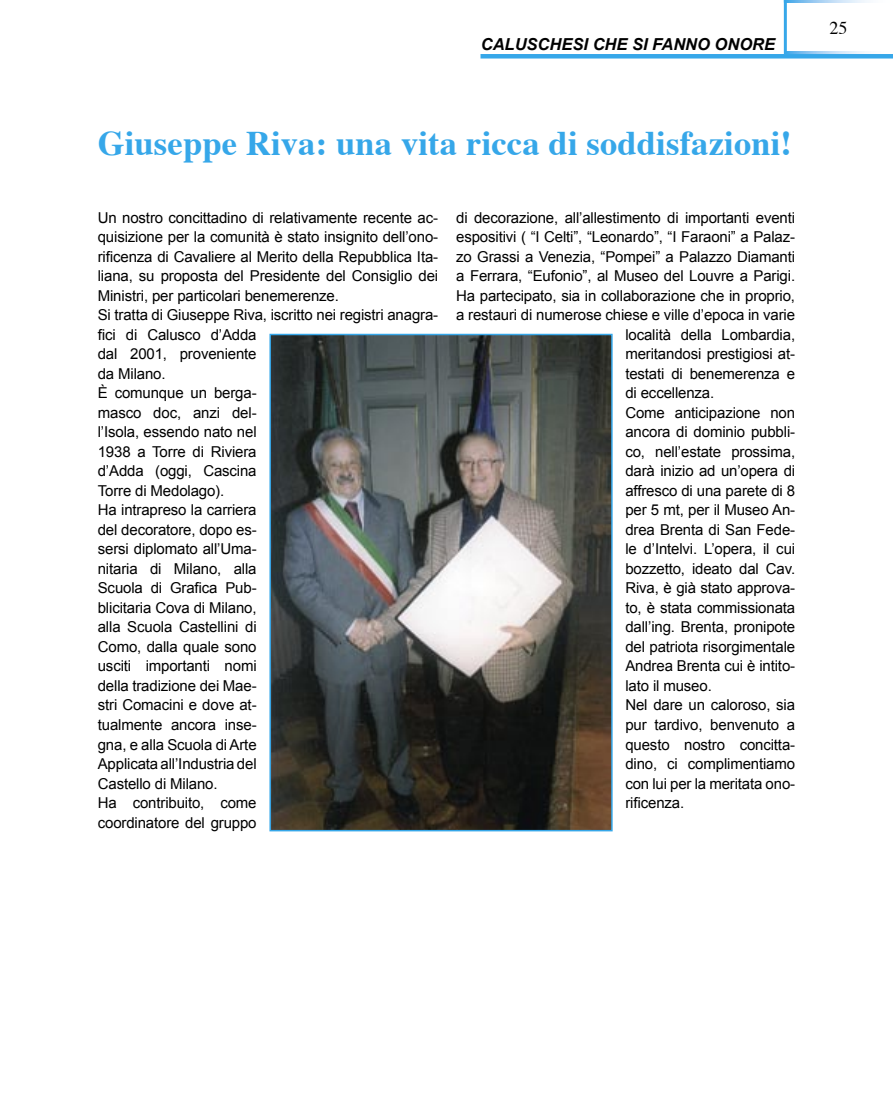
<style>
.page{position:relative;width:893px;height:1106px;background:#fff}
.page>*{position:absolute;margin:0;border:0;box-sizing:border-box;transform-origin:0 0}
.t1{font:700 34.5px "Times";letter-spacing:.005em;color:#36a7e9}
.t2{font:18px "Times";color:#000}
.t3{font:italic 700 16.5px "Arial";color:#000}
.t4{font:15px/19.5px "Arial";letter-spacing:-.01em;color:#000}
</style>
<div class="page">
<svg style="left:784px;top:3px;width:83px;height:51px"></svg>
<hr style="left:480px;top:54px;width:413px;height:4px;background:#36a7e9">
<img style="left:272px;top:337px;width:338px;height:491px">
<div style="left:269px;top:334px;width:344px;height:497px;border:2px solid #36a7e9"></div>
<p class="t3" style="left:481px;top:35px;width:296px">CALUSCHESI CHE SI FANNO ONORE</p>
<h1 class="t1" style="left:98px;top:120px;width:696px">Giuseppe Riva: una vita ricca di soddisfazioni!</h1>
<p class="t4" style="left:98px;top:208px;width:342px">Un nostro concittadino di relativamente recente ac&shy;quisizione per la comunità è stato insignito dell’ono&shy;rificenza di Cavaliere al Merito della Repubblica Ita&shy;liana, su proposta del Presidente del Consiglio dei<br>Ministri, per particolari benemerenze.<br>Si tratta di Giuseppe Riva, iscritto nei registri anagra&shy;fici di Calusco d’Adda<br>dal 2001, proveniente<br>da Milano.<br>È comunque un berga-<br>masco doc, anzi del-<br>l’Isola, essendo nato nel<br>1938 a Torre di Riviera<br>d’Adda (oggi, Cascina<br>Torre di Medolago).<br>Ha intrapreso la carriera<br>del decoratore, dopo es-<br>sersi diplomato all’Uma-<br>nitaria di Milano, alla<br>Scuola di Grafica Pub-<br>blicitaria Cova di Milano,<br>alla Scuola Castellini di<br>Como, dalla quale sono<br>usciti importanti nomi<br>della tradizione dei Mae-<br>stri Comacini e dove at-<br>tualmente ancora inse-<br>gna, e alla Scuola di Arte<br>Applicata all’Industria del<br>Castello di Milano.<br>Ha contribuito, come<br>coordinatore del gruppo</p>
<p class="t4" style="left:456px;top:208px;width:340px">di decorazione, all’allestimento di importanti eventi</p>
<p class="t4" style="left:456px;top:227px;width:340px">espositivi ( “I Celti”, “Leonardo”, “I Faraoni” a Palaz-</p>
<p class="t4" style="left:456px;top:247px;width:340px">zo Grassi a Venezia, “Pompei” a Palazzo Diamanti</p>
<p class="t4" style="left:456px;top:266px;width:340px">a Ferrara, “Eufonio”, al Museo del Louvre a Parigi.</p>
<p class="t4" style="left:456px;top:286px;width:340px">Ha partecipato, sia in collaborazione che in proprio,</p>
<p class="t4" style="left:456px;top:305px;width:340px">a restauri di numerose chiese e ville d’epoca in varie</p>
<p class="t4" style="left:625px;top:325px;width:171px">località della Lombardia,</p>
<p class="t4" style="left:625px;top:344px;width:171px">meritandosi prestigiosi at-</p>
<p class="t4" style="left:625px;top:364px;width:171px">testati di benemerenza e</p>
<p class="t4" style="left:625px;top:383px;width:90px">di eccellenza.</p>
<p class="t4" style="left:625px;top:403px;width:171px">Come anticipazione non</p>
<p class="t4" style="left:625px;top:422px;width:171px">ancora di dominio pubbli-</p>
<p class="t4" style="left:625px;top:442px;width:171px">co, nell’estate prossima,</p>
<p class="t4" style="left:625px;top:461px;width:171px">darà inizio ad un’opera di</p>
<p class="t4" style="left:625px;top:481px;width:171px">affresco di una parete di 8</p>
<p class="t4" style="left:625px;top:500px;width:171px">per 5 mt, per il Museo An-</p>
<p class="t4" style="left:625px;top:520px;width:171px">drea Brenta di San Fede-</p>
<p class="t4" style="left:625px;top:539px;width:171px">le d’Intelvi. L’opera, il cui</p>
<p class="t4" style="left:625px;top:559px;width:171px">bozzetto, ideato dal Cav.</p>
<p class="t4" style="left:625px;top:578px;width:171px">Riva, è già stato approva-</p>
<p class="t4" style="left:625px;top:598px;width:171px">to, è stata commissionata</p>
<p class="t4" style="left:625px;top:617px;width:171px">dall’ing. Brenta, pronipote</p>
<p class="t4" style="left:625px;top:637px;width:171px">del patriota risorgimentale</p>
<p class="t4" style="left:625px;top:656px;width:171px">Andrea Brenta cui è intito-</p>
<p class="t4" style="left:625px;top:676px;width:88px">lato il museo.</p>
<p class="t4" style="left:625px;top:695px;width:171px">Nel dare un caloroso, sia</p>
<p class="t4" style="left:625px;top:715px;width:171px">pur tardivo, benvenuto a</p>
<p class="t4" style="left:625px;top:734px;width:171px">questo nostro concitta-</p>
<p class="t4" style="left:625px;top:754px;width:171px">dino, ci complimentiamo</p>
<p class="t4" style="left:625px;top:773px;width:171px">con lui per la meritata ono-</p>
<p class="t4" style="left:625px;top:793px;width:60px">rificenza.</p>
<p class="t2" style="left:829px;top:16px;width:19px">25</p>
</div>
